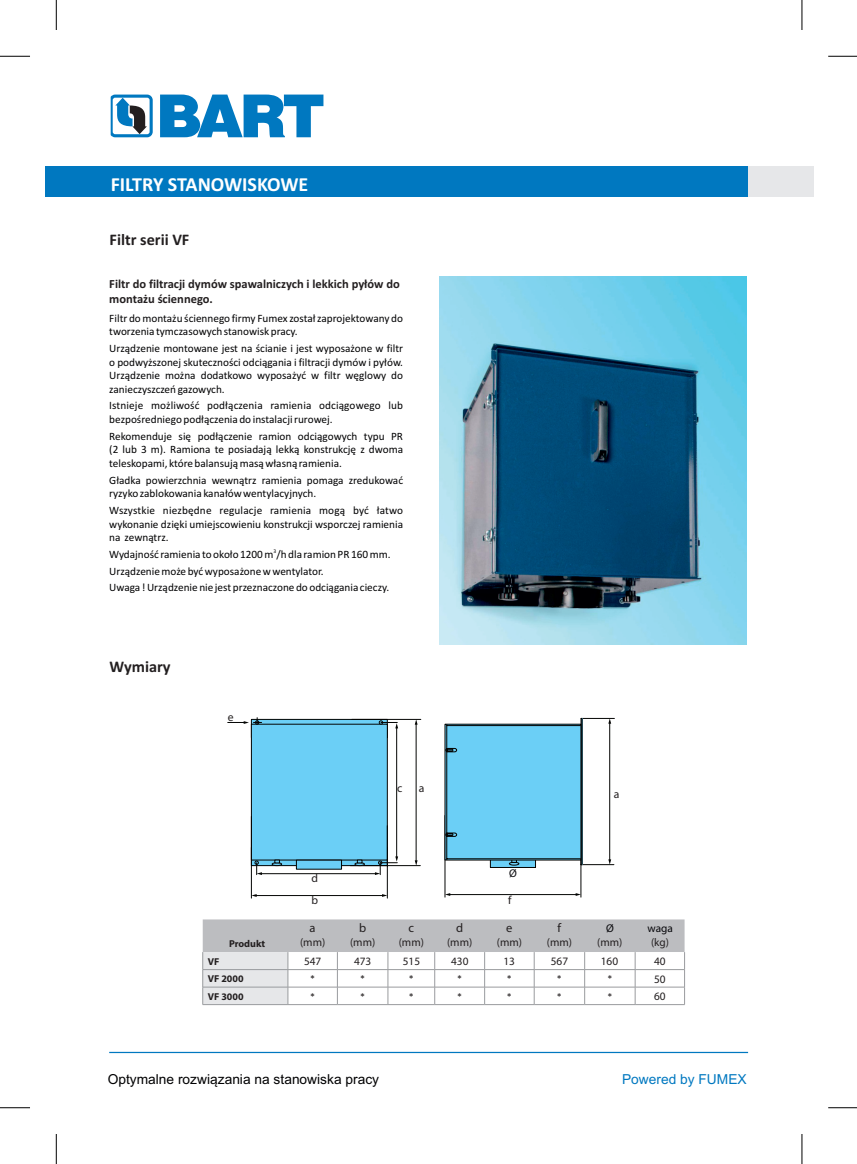
<style>
.page{position:relative;width:857px;height:1164px;background:#fff}
.page>*{position:absolute;margin:0;border:0;box-sizing:border-box;transform-origin:0 0}
.t1{font:700 20px "Calibri";color:#fff}
.t2{font:700 16.25px "Calibri";color:#231f20}
.t3{font:13.75px "Arial";color:#000002}
.t4{font:13.75px "Arial";color:#0078c0}
.t5{font:700 12.5px/15.2px "Calibri";color:#231f20}
.t6{font:12.5px "Myriad Pro";color:#231f20}
.t7{font:11.62px "Myriad Pro";color:#231f20}
.t8{font:11.38px/17.5px "Myriad Pro";color:#231f20;text-align:justify}
.t9{font:11.25px/13.8px "Calibri";color:#000002}
.t10{font:11.25px "Myriad Pro";color:#231f20}
.t11{font:11.25px "Myriad Pro";color:#07070b}
.t12{font:700 10px/17.5px "Myriad Pro";color:#231f20}
.t13{font:10px "Calibri";color:#231f20}
.t14{font:5.62px "Calibri";color:#000002}
</style>
<div class="page">
<img style="left:439px;top:276px;width:307px;height:368px">
<div style="left:45px;top:167px;width:703px;height:30px;background:#0078c0"></div>
<svg style="left:160px;top:95px;width:163px;height:42px"></svg>
<svg style="left:111px;top:95px;width:42px;height:42px"></svg>
<div style="left:748px;top:167px;width:64px;height:30px;background:#e6e7e9"></div>
<hr style="left:109px;top:1052px;width:638px;height:1px;background:#0078c0">
<div style="left:490px;top:858px;width:45px;height:10px;border:1px solid #040503"></div>
<hr style="left:581px;top:718px;width:33px;height:1px;background:#040503">
<hr style="left:581px;top:864px;width:32px;height:1px;background:#040503">
<hr style="left:580px;top:825px;width:1px;height:72px;background:#040503">
<hr style="left:444px;top:815px;width:1px;height:82px;background:#040503">
<hr style="left:449px;top:894px;width:127px;height:1px;background:#040503">
<svg style="left:445px;top:893px;width:5px;height:3px"></svg>
<svg style="left:575px;top:893px;width:5px;height:3px"></svg>
<hr style="left:609px;top:723px;width:1px;height:137px;background:#040503">
<svg style="left:608px;top:718px;width:3px;height:6px"></svg>
<svg style="left:608px;top:859px;width:3px;height:5px"></svg>
<div style="left:580px;top:718px;width:2px;height:147px;border:1px solid #040503"></div>
<svg style="left:228px;top:717px;width:193px;height:181px"></svg>
<svg style="left:445px;top:724px;width:136px;height:143px;background:#6ac7eb"></svg>
<svg style="left:202px;top:919px;width:483px;height:85px"></svg>
<hr style="left:202px;top:1004px;width:86px;height:1px;background:#999b9e">
<hr style="left:288px;top:1004px;width:49px;height:1px;background:#999b9e">
<hr style="left:337px;top:1004px;width:51px;height:1px;background:#999b9e">
<hr style="left:388px;top:1004px;width:46px;height:1px;background:#999b9e">
<hr style="left:434px;top:1004px;width:50px;height:1px;background:#999b9e">
<hr style="left:484px;top:1004px;width:50px;height:1px;background:#999b9e">
<hr style="left:534px;top:1004px;width:50px;height:1px;background:#999b9e">
<hr style="left:584px;top:1004px;width:51px;height:1px;background:#999b9e">
<hr style="left:635px;top:1004px;width:49px;height:1px;background:#999b9e">
<hr style="left:0;top:1107px;width:30px;height:1px;background:#000">
<hr style="left:56px;top:1134px;width:1px;height:30px;background:#000">
<hr style="left:0;top:56px;width:30px;height:1px;background:#000">
<hr style="left:56px;top:0;width:1px;height:30px;background:#000">
<svg style="left:828px;top:56px;width:28px;height:1px"></svg>
<hr style="left:801px;top:0;width:1px;height:30px;background:#000">
<svg style="left:828px;top:1107px;width:28px;height:1px"></svg>
<hr style="left:801px;top:1134px;width:1px;height:30px;background:#000">
<h1 class="t1" style="left:111px;top:176px;width:199px">FILTRY STANOWISKOWE</h1>
<h2 class="t2" style="left:110px;top:233px;width:81px">Filtr serii VF</h2>
<p class="t5" style="left:109px;top:277px;width:292px">Filtr do filtracji dymów spawalniczych i lekkich pyłów do montażu ściennego.</p>
<p class="t9" style="left:109px;top:312px;width:295px">Filtr do montażu ściennego firmy Fumex został zaprojektowany do tworzenia tymczasowych stanowisk pracy.</p>
<p class="t9" style="left:109px;top:342px;width:295px;text-align:justify">Urządzenie montowane jest na ścianie i jest wyposażone w filtr o podwyższonej skuteczności odciągania i filtracji dymów i pyłów.<br>Urządzenie można dodatkowo wyposażyć w filtr węglowy do zanieczyszczeń gazowych.</p>
<p class="t9" style="left:109px;top:400px;width:295px">Istnieje możliwość podłączenia ramienia odciągowego lub bezpośredniego podłączenia do instalacji rurowej.</p>
<p class="t9" style="left:109px;top:430px;width:295px;text-align:justify">Rekomenduje się podłączenie ramion odciągowych typu PR (2 lub 3 m). Ramiona te posiadają lekką konstrukcję z dwoma teleskopami, które balansują masą własną ramienia.</p>
<p class="t9" style="left:109px;top:474px;width:295px">Gładka powierzchnia wewnątrz ramienia pomaga zredukować ryzyko zablokowania kanałów wentylacyjnych.</p>
<p class="t9" style="left:109px;top:504px;width:295px;text-align:justify">Wszystkie niezbędne regulacje ramienia mogą być łatwo wykonanie dzięki umiejscowieniu konstrukcji wsporczej ramienia na zewnątrz.</p>
<p class="t14" style="left:273px;top:548px;width:4px">3</p>
<p class="t9" style="left:109px;top:547px;width:283px;line-height:16.5px">Wydajność ramienia to około 1200 m /h dla ramion PR 160 mm.<br>Urządzenie może być wyposażone w wentylator.<br>Uwaga ! Urządzenie nie jest przeznaczone do odciągania cieczy.</p>
<h2 class="t2" style="left:110px;top:659px;width:62px">Wymiary</h2>
<p class="t7" style="left:228px;top:712px;width:7px">e</p>
<p class="t7" style="left:311px;top:873px;width:8px">d</p>
<p class="t7" style="left:311px;top:895px;width:8px">b</p>
<p class="t7" style="left:397px;top:783px;width:7px">c</p>
<p class="t7" style="left:419px;top:783px;width:7px">a</p>
<p class="t11" style="left:509px;top:868px;width:9px">Ø</p>
<p class="t7" style="left:508px;top:895px;width:5px">f</p>
<p class="t7" style="left:613px;top:789px;width:7px">a</p>
<p class="t6" style="left:557px;top:923px;width:5px">f</p>
<p class="t10" style="left:546px;top:938px;width:27px">(mm)</p>
<p class="t6" style="left:359px;top:923px;width:9px">b</p>
<p class="t10" style="left:350px;top:938px;width:27px">(mm)</p>
<p class="t6" style="left:456px;top:923px;width:9px">d</p>
<p class="t10" style="left:447px;top:938px;width:27px">(mm)</p>
<p class="t11" style="left:606px;top:924px;width:9px">Ø</p>
<p class="t10" style="left:597px;top:937px;width:27px">(mm)</p>
<p class="t6" style="left:309px;top:923px;width:8px">a</p>
<p class="t6" style="left:506px;top:923px;width:8px">e</p>
<p class="t10" style="left:496px;top:938px;width:27px">(mm)</p>
<p class="t6" style="left:408px;top:923px;width:7px">c</p>
<p class="t10" style="left:398px;top:938px;width:27px">(mm)</p>
<p class="t11" style="left:647px;top:924px;width:27px">waga</p>
<p class="t10" style="left:651px;top:937px;width:19px">(kg)</p>
<p class="t12" style="left:229px;top:936px;width:38px">Produkt</p>
<p class="t10" style="left:300px;top:938px;width:27px">(mm)</p>
<p class="t12" style="left:208px;top:953px;width:37px">VF<br>VF 2000</p>
<p class="t10" style="left:304px;top:956px;width:19px">547</p>
<p class="t10" style="left:354px;top:956px;width:19px">473</p>
<p class="t10" style="left:402px;top:956px;width:19px">515</p>
<p class="t10" style="left:451px;top:956px;width:19px">430</p>
<p class="t10" style="left:503px;top:956px;width:13px">13</p>
<p class="t8" style="left:550px;top:953px;width:19px">567</p>
<p class="t8" style="left:600px;top:953px;width:19px">160</p>
<p class="t8" style="left:654px;top:953px;width:13px">40<br>50<br>60</p>
<p class="t13" style="left:310px;top:974px;width:6px">*</p>
<p class="t13" style="left:360px;top:974px;width:6px">*</p>
<p class="t13" style="left:408px;top:974px;width:6px">*</p>
<p class="t13" style="left:457px;top:974px;width:6px">*</p>
<p class="t13" style="left:507px;top:974px;width:6px">*</p>
<p class="t13" style="left:557px;top:974px;width:6px">*</p>
<p class="t13" style="left:607px;top:974px;width:6px">*</p>
<p class="t12" style="left:208px;top:988px;width:37px">VF 3000</p>
<p class="t13" style="left:310px;top:992px;width:6px">*</p>
<p class="t13" style="left:360px;top:992px;width:6px">*</p>
<p class="t13" style="left:408px;top:992px;width:6px">*</p>
<p class="t13" style="left:457px;top:992px;width:6px">*</p>
<p class="t13" style="left:507px;top:992px;width:6px">*</p>
<p class="t13" style="left:557px;top:992px;width:6px">*</p>
<p class="t13" style="left:607px;top:992px;width:6px">*</p>
<p class="t3" style="left:108px;top:1074px;width:273px">Optymalne rozwiązania na stanowiska pracy</p>
<p class="t4" style="left:622px;top:1074px;width:126px">Powered by FUMEX</p>
</div>
